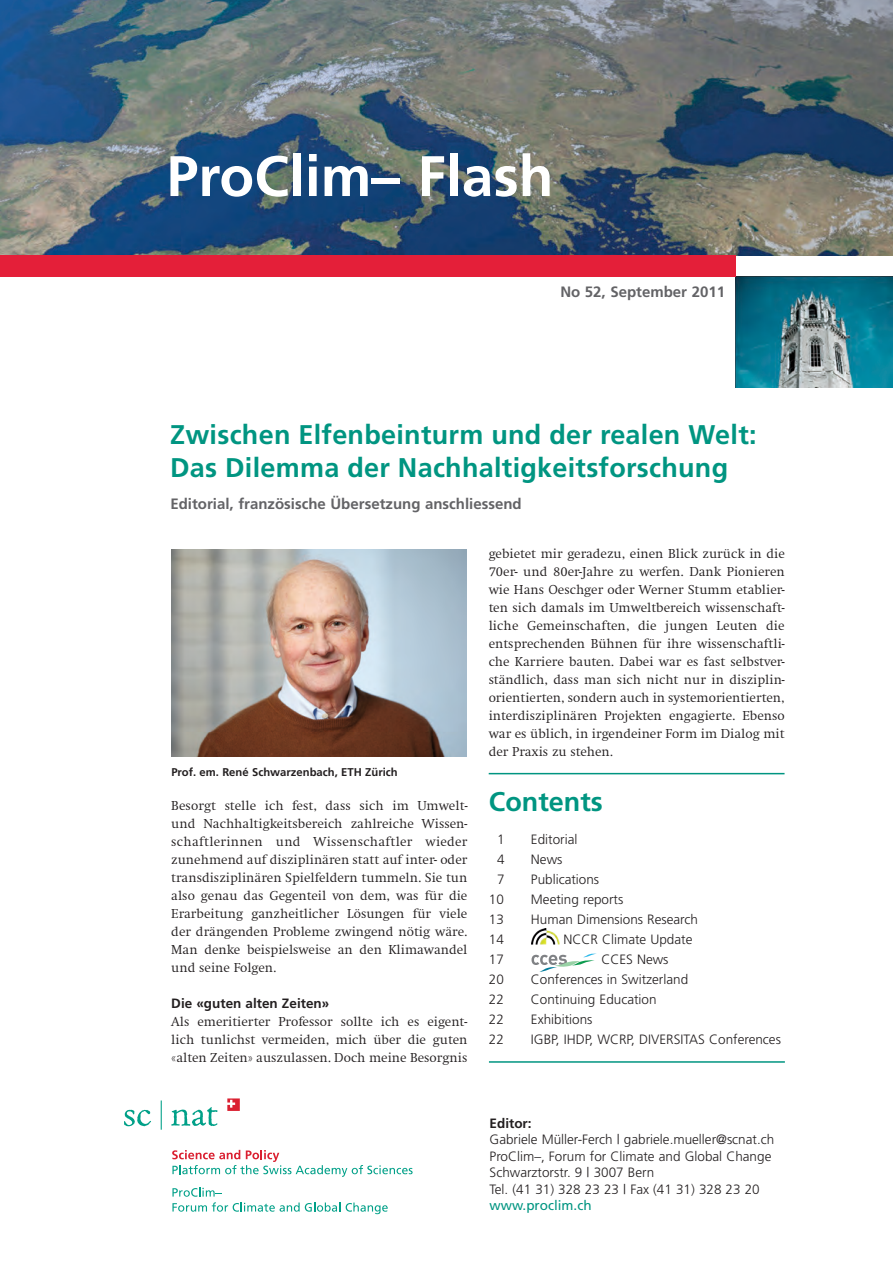
<style>
.page{position:relative;width:893px;height:1263px;background:#fff}
.page>*{position:absolute;margin:0;border:0;box-sizing:border-box;transform-origin:0 0}
.Titel_riesig{font:700 57px "Frutiger";color:#fff}
.Untertitel_schwarz_f{font:700 27px "Frutiger";letter-spacing:.01em;color:#009581}
.Lead_Style_grau{font:700 15px "Frutiger";color:#636366}
.LauftextD{font:300 13.5px/18px "Swift";color:#231f20;text-align:justify}
.contents{font:300 13.5px "Frutiger";color:#231f20}
.Legende{font:300 13.5px "Frutiger";color:#231f20}
.Lead_Tit_txt{font:700 13.5px "Frutiger";color:#231f20}
.Legende-2{font:13.5px "Frutiger";color:#009581}
.Legende-3{font:700 13.5px "Frutiger";color:#231f20}
.Legende-4{font:700 11.25px "Frutiger";color:#231f20}
</style>
<div class="page">
<img style="left:0;top:0;width:893px;height:255px">
<img style="left:735px;top:276px;width:158px;height:112px">
<div style="left:0;top:255px;width:736px;height:21px;background:#e41f39"></div>
<img style="left:172px;top:549px;width:295px;height:207px">
<hr style="left:489px;top:1061px;width:296px;height:2px;background:#009581">
<img style="left:531px;top:929px;width:29px;height:16px">
<hr style="left:489px;top:773px;width:295px;height:1px;background:#009581">
<svg style="left:124px;top:1110px;width:27px;height:16px"></svg>
<svg style="left:171px;top:1107px;width:47px;height:19px"></svg>
<hr style="left:161px;top:1100px;width:1px;height:30px;background:#00a088">
<svg style="left:172px;top:1150px;width:241px;height:27px"></svg>
<svg style="left:172px;top:1187px;width:168px;height:25px"></svg>
<svg style="left:346px;top:1202px;width:42px;height:12px"></svg>
<svg style="left:227px;top:1098px;width:13px;height:13px"></svg>
<svg style="left:531px;top:953px;width:66px;height:19px"></svg>
<p class="Titel_riesig" style="left:167px;top:143px;width:388px">ProClim– Flash</p>
<p class="Lead_Style_grau" style="left:560px;top:283px;width:166px">No 52, September 2011</p>
<p class="Untertitel_schwarz_f" style="left:170px;top:419px;width:588px">Zwischen Elfenbeinturm und der realen Welt:</p>
<p class="Untertitel_schwarz_f" style="left:170px;top:452px;width:560px">Das Dilemma der Nachhaltigkeitsforschung</p>
<p class="Lead_Style_grau" style="left:170px;top:495px;width:353px">Editorial, französische Übersetzung anschliessend</p>
<p class="Legende-4" style="left:171px;top:765px;width:228px">Prof. em. René Schwarzenbach, ETH Zürich</p>
<p class="LauftextD" style="left:171px;top:797px;width:298px">Besorgt stelle ich fest, dass sich im Umwelt&shy;und Nachhaltigkeitsbereich zahlreiche Wissen&shy;schaftlerinnen und Wissenschaftler wieder zunehmend auf disziplinären statt auf inter- oder transdisziplinären Spielfeldern tummeln. Sie tun also genau das Gegenteil von dem, was für die Erarbeitung ganzheitlicher Lösungen für viele der drängenden Probleme zwingend nötig wäre.<br>Man denke beispielsweise an den Klimawandel und seine Folgen.</p>
<p class="Lead_Tit_txt" style="left:171px;top:995px;width:159px">Die «guten alten Zeiten»</p>
<p class="LauftextD" style="left:171px;top:1013px;width:298px">Als emeritierter Professor sollte ich es eigent&shy;lich tunlichst vermeiden, mich über die guten «alten Zeiten» auszulassen. Doch meine Besorgnis</p>
<p class="LauftextD" style="left:489px;top:545px;width:298px">gebietet mir geradezu, einen Blick zurück in die 70er- und 80er-Jahre zu werfen. Dank Pionieren wie Hans Oeschger oder Werner Stumm etablier&shy;ten sich damals im Umweltbereich wissenschaft&shy;liche Gemeinschaften, die jungen Leuten die entsprechenden Bühnen für ihre wissenschaftli&shy;che Karriere bauten. Dabei war es fast selbstver&shy;ständlich, dass man sich nicht nur in disziplin&shy;orientierten, sondern auch in systemorientierten, interdisziplinären Projekten engagierte. Ebenso war es üblich, in irgendeiner Form im Dialog mit der Praxis zu stehen.</p>
<p class="Untertitel_schwarz_f" style="left:489px;top:786px;width:115px">Contents</p>
<p class="contents" style="left:497px;top:832px;width:9px">1</p>
<p class="contents" style="left:531px;top:832px;width:48px">Editorial</p>
<p class="contents" style="left:497px;top:852px;width:9px">4</p>
<p class="contents" style="left:531px;top:852px;width:33px">News</p>
<p class="contents" style="left:497px;top:872px;width:9px">7</p>
<p class="contents" style="left:531px;top:872px;width:70px">Publications</p>
<p class="contents" style="left:489px;top:892px;width:17px">10</p>
<p class="contents" style="left:531px;top:892px;width:94px">Meeting reports</p>
<p class="contents" style="left:489px;top:912px;width:17px">13</p>
<p class="contents" style="left:531px;top:912px;width:169px">Human Dimensions Research</p>
<p class="contents" style="left:489px;top:932px;width:17px">14</p>
<p class="contents" style="left:563px;top:932px;width:131px">NCCR Climate Update</p>
<p class="contents" style="left:489px;top:952px;width:17px">17</p>
<p class="contents" style="left:601px;top:952px;width:69px">CCES News</p>
<p class="contents" style="left:489px;top:972px;width:17px">20</p>
<p class="contents" style="left:531px;top:972px;width:159px">Conferences in Switzerland</p>
<p class="contents" style="left:489px;top:992px;width:17px">22</p>
<p class="contents" style="left:531px;top:992px;width:127px">Continuing Education</p>
<p class="contents" style="left:489px;top:1012px;width:17px">22</p>
<p class="contents" style="left:531px;top:1012px;width:63px">Exhibitions</p>
<p class="contents" style="left:489px;top:1031px;width:17px">22</p>
<p class="contents" style="left:531px;top:1031px;width:251px">IGBP, IHDP, WCRP, DIVERSITAS Conferences</p>
<p class="Legende-3" style="left:490px;top:1115px;width:44px">Editor:</p>
<p class="Legende" style="left:490px;top:1132px;width:286px">Gabriele Müller-Ferch | gabriele.mueller@scnat.ch</p>
<p class="Legende" style="left:490px;top:1148px;width:283px">ProClim–, Forum for Climate and Global Change</p>
<p class="Legende" style="left:490px;top:1165px;width:166px">Schwarztorstr. 9 | 3007 Bern</p>
<p class="Legende" style="left:490px;top:1181px;width:272px">Tel. (41 31) 328 23 23 | Fax (41 31) 328 23 20</p>
<p class="Legende-2" style="left:490px;top:1198px;width:103px">www.proclim.ch</p>
</div>
